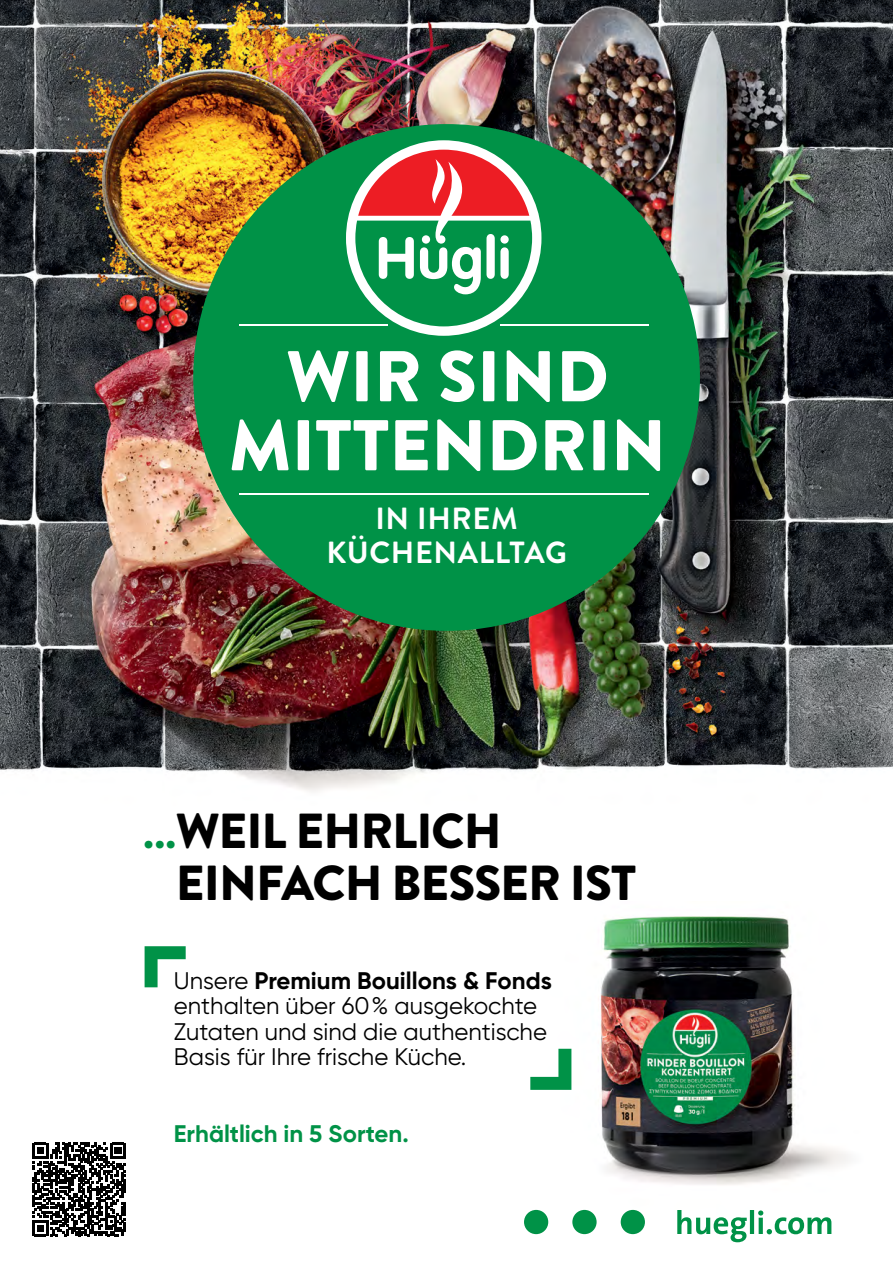
<style>
.page{position:relative;width:893px;height:1263px;background:#fff}
.page>*{position:absolute;margin:0;border:0;box-sizing:border-box;transform-origin:0 0}
.t1{font:900 71.7px/69px "Brandon Grotesque";color:#fff;text-align:center}
.t2{font:900 49.05px/52.1px "Brandon Grotesque";letter-spacing:-.02em;color:#000}
.t3{font:700 30.6px/34.2px "Brandon Grotesque";letter-spacing:.02em;color:#fff;text-align:center}
.t4{font:24px/25.5px "Gilroy";color:#000}
.t5{font:700 24px "Gilroy";color:#009247}
.s1{color:#009247}
.s2{font-weight:700}
</style>
<div class="page">
<img style="left:0;top:0;width:893px;height:1243px">
<svg style="left:524px;top:1210px;width:307px;height:32px"></svg>
<svg style="left:145px;top:946px;width:41px;height:41px"></svg>
<svg style="left:530px;top:1049px;width:41px;height:41px"></svg>
<svg style="left:32px;top:1143px;width:94px;height:93px"></svg>
<div style="left:193px;top:124px;width:507px;height:507px;background:#009247;border-radius:50%"></div>
<hr style="left:239px;top:494px;width:409px;height:1px;background:#fff">
<hr style="left:239px;top:324px;width:148px;height:1px;background:#fff">
<hr style="left:500px;top:324px;width:148px;height:1px;background:#fff">
<div style="left:346px;top:140px;width:195px;height:196px;background:#fff;border-radius:50%"></div>
<svg style="left:355px;top:150px;width:177px;height:176px"></svg>
<h1 class="t1" style="left:229px;top:343px;width:439px">WIR SIND<br>MITTENDRIN</h1>
<p class="t3" style="left:326px;top:501px;width:242px">IN IHREM<br>KÜCHENALLTAG</p>
<h2 class="t2" style="left:176px;top:806px;width:462px;text-indent:-33px"><span class="s1">…</span>WEIL EHRLICH<br>EINFACH BESSER IST</h2>
<p class="t4" style="left:174px;top:967px;width:379px">Unsere <span class="s2">Premium Bouillons &amp; Fonds </span>enthalten über 60% ausgekochte<br>Zutaten und sind die authentische<br>Basis für Ihre frische Küche.</p>
<p class="t5" style="left:174px;top:1118px;width:236px">Erhältlich in 5 Sorten.</p>
</div>
